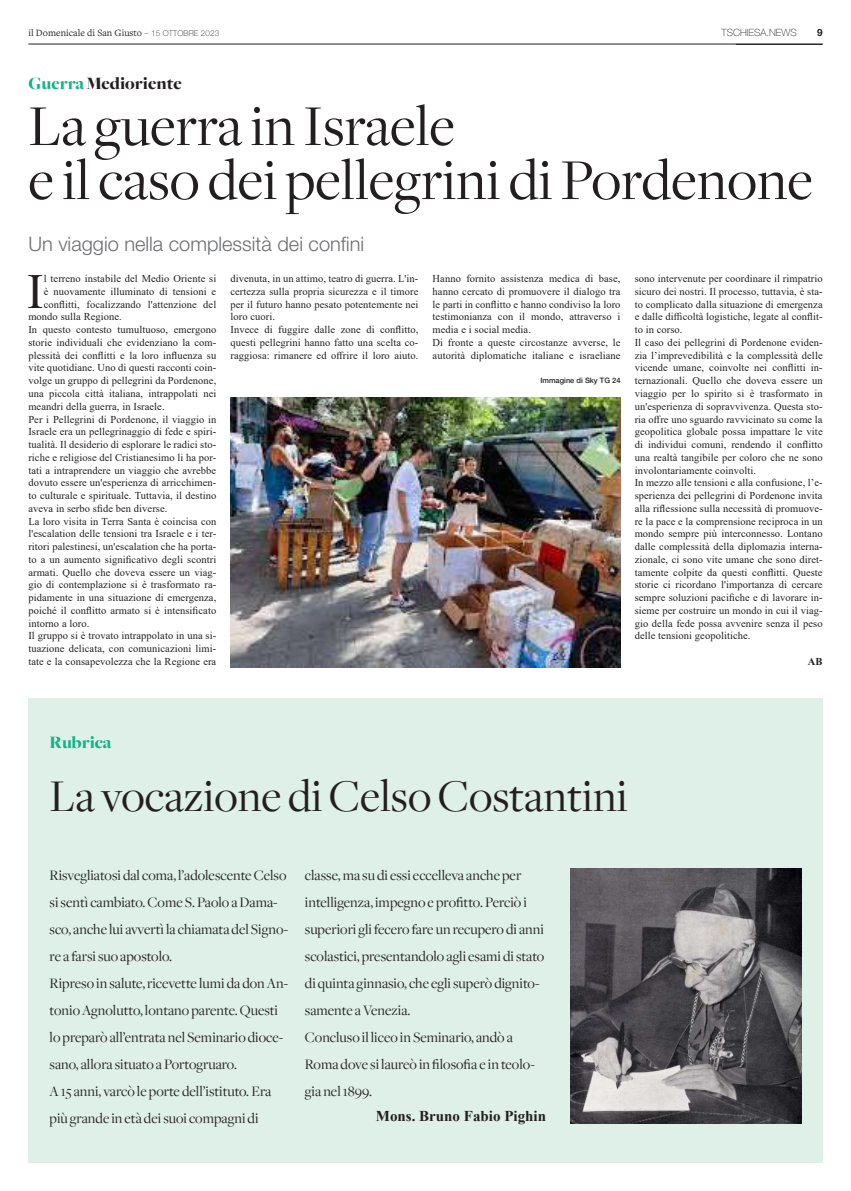
<style>
.page{position:relative;width:851px;height:1191px;background:#fff}
.page>*{position:absolute;margin:0;border:0;box-sizing:border-box;transform-origin:0 0}
.t1{font:60px/54px "Freight Disp";color:#231f20}
.t2{font:49px "Times New Roman";color:#231f20}
.t3{font:47px "Freight Disp";color:#231f20}
.t4{font:300 20px "Helvetica Neue LT Std";color:#6c6d70}
.t5{font:900 18px "Freight Big";color:#231f20}
.t6{font:900 18px "Freight Big";color:#12b385}
.t7{font:15px/27px "Freight Disp";color:#231f20}
.t8{font:700 15px "Times New Roman";color:#231f20}
.t9{font:10.5px/12.8px "Times New Roman";letter-spacing:.01em;color:#231f20}
.t10{font:700 10.5px "Times New Roman";color:#231f20}
.t11{font:10px "Freight Text Pro";color:#231f20}
.t12{font:100 10px "Helvetica Neue LT Std";color:#231f20}
.t13{font:700 10px "Helvetica Neue LT Std";color:#231f20}
.t14{font:500 7.5px "Helvetica Neue LT Std";color:#231f20}
.s1{font-family:"Helvetica Neue LT Std";font-weight:100;font-size:8px}
.s2{color:#12b385}
</style>
<div class="page">
<hr style="left:28px;top:44px;width:794px;height:1px;background:#231f20">
<img style="left:230px;top:397px;width:390px;height:271px">
<div style="left:28px;top:698px;width:794px;height:464px;background:#def0e7"></div>
<img style="left:570px;top:868px;width:231px;height:255px">
<p class="t11" style="left:28px;top:26px;width:192px">il Domenicale di San Giusto <span class="s1">– 15 OTTOBRE 2023</span></p>
<p class="t12" style="left:721px;top:26px;width:77px">TSCHIESA.NEWS</p>
<p class="t13" style="left:816px;top:26px;width:7px">9</p>
<h3 class="t5" style="left:28px;top:74px;width:155px"><span class="s2">Guerra</span> Medioriente</h3>
<h1 class="t1" style="left:28px;top:100px;width:786px">La guerra in Israele<br>e il caso dei pellegrini di Pordenone</h1>
<h3 class="t4" style="left:28px;top:231px;width:337px">Un viaggio nella complessità dei confini</h3>
<h2 class="t2" style="left:27px;top:257px;width:18px">I</h2>
<p class="t9" style="left:44px;top:272px;width:174px">l terreno instabile del Medio Oriente si</p>
<p class="t9" style="left:230px;top:272px;width:189px">divenuta, in un attimo, teatro di guerra. L'in&shy;certezza sulla propria sicurezza e il timore per il futuro hanno pesato potentemente nei loro cuori.<br>Invece di fuggire dalle zone di conflitto, questi pellegrini hanno fatto una scelta co&shy;raggiosa: rimanere ed offrire il loro aiuto.</p>
<p class="t9" style="left:432px;top:272px;width:189px">Hanno fornito assistenza medica di base, hanno cercato di promuovere il dialogo tra le parti in conflitto e hanno condiviso la loro testimonianza con il mondo, attraverso i media e i social media.<br>Di fronte a queste circostanze avverse, le autorità diplomatiche italiane e israeliane</p>
<p class="t9" style="left:634px;top:272px;width:189px">sono intervenute per coordinare il rimpatrio sicuro dei nostri. Il processo, tuttavia, è sta&shy;to complicato dalla situazione di emergenza e dalle difficoltà logistiche, legate al conflit&shy;to in corso.<br>Il caso dei pellegrini di Pordenone eviden&shy;zia l’imprevedibilità e la complessità delle vicende umane, coinvolte nei conflitti in&shy;ternazionali. Quello che doveva essere un viaggio per lo spirito si è trasformato in un'esperienza di sopravvivenza. Questa sto&shy;ria offre uno sguardo ravvicinato su come la geopolitica globale possa impattare le vite di individui comuni, rendendo il conflitto una realtà tangibile per coloro che ne sono involontariamente coinvolti.<br>In mezzo alle tensioni e alla confusione, l’e&shy;sperienza dei pellegrini di Pordenone invita alla riflessione sulla necessità di promuove&shy;re la pace e la comprensione reciproca in un mondo sempre più interconnesso. Lontano dalle complessità della diplomazia interna&shy;zionale, ci sono vite umane che sono diret&shy;tamente colpite da questi conflitti. Queste storie ci ricordano l'importanza di cercare sempre soluzioni pacifiche e di lavorare in&shy;sieme per costruire un mondo in cui il viag&shy;gio della fede possa avvenire senza il peso delle tensioni geopolitiche.</p>
<p class="t10" style="left:807px;top:654px;width:16px">AB</p>
<p class="t9" style="left:44px;top:285px;width:174px">è nuovamente illuminato di tensioni e</p>
<p class="t9" style="left:44px;top:297px;width:174px">conflitti, focalizzando l'attenzione del</p>
<p class="t9" style="left:28px;top:310px;width:95px">mondo sulla Regione.</p>
<p class="t9" style="left:28px;top:323px;width:189px">In questo contesto tumultuoso, emergono</p>
<p class="t9" style="left:28px;top:336px;width:189px">storie individuali che evidenziano la com-</p>
<p class="t9" style="left:28px;top:348px;width:189px">plessità dei conflitti e la loro influenza su</p>
<p class="t9" style="left:28px;top:361px;width:189px">vite quotidiane. Uno di questi racconti coin-</p>
<p class="t9" style="left:28px;top:374px;width:189px">volge un gruppo di pellegrini da Pordenone,</p>
<p class="t9" style="left:28px;top:387px;width:189px">una piccola città italiana, intrappolati nei</p>
<p class="t9" style="left:28px;top:399px;width:138px">meandri della guerra, in Israele.</p>
<p class="t9" style="left:28px;top:412px;width:189px">Per i Pellegrini di Pordenone, il viaggio in</p>
<p class="t9" style="left:28px;top:425px;width:189px">Israele era un pellegrinaggio di fede e spiri-</p>
<p class="t9" style="left:28px;top:438px;width:189px">tualità. Il desiderio di esplorare le radici sto-</p>
<p class="t9" style="left:28px;top:450px;width:189px">riche e religiose del Cristianesimo li ha por-</p>
<p class="t9" style="left:28px;top:463px;width:189px">tati a intraprendere un viaggio che avrebbe</p>
<p class="t9" style="left:28px;top:476px;width:189px">dovuto essere un'esperienza di arricchimen-</p>
<p class="t9" style="left:28px;top:489px;width:189px">to culturale e spirituale. Tuttavia, il destino</p>
<p class="t9" style="left:28px;top:501px;width:141px">aveva in serbo sfide ben diverse.</p>
<p class="t9" style="left:28px;top:514px;width:189px">La loro visita in Terra Santa è coincisa con</p>
<p class="t9" style="left:28px;top:527px;width:189px">l'escalation delle tensioni tra Israele e i ter-</p>
<p class="t9" style="left:28px;top:540px;width:189px">ritori palestinesi, un'escalation che ha porta-</p>
<p class="t9" style="left:28px;top:552px;width:189px">to a un aumento significativo degli scontri</p>
<p class="t9" style="left:28px;top:565px;width:189px">armati. Quello che doveva essere un viag-</p>
<p class="t9" style="left:28px;top:578px;width:189px">gio di contemplazione si è trasformato ra-</p>
<p class="t9" style="left:28px;top:591px;width:189px">pidamente in una situazione di emergenza,</p>
<p class="t9" style="left:28px;top:603px;width:189px">poiché il conflitto armato si è intensificato</p>
<p class="t9" style="left:28px;top:616px;width:62px">intorno a loro.</p>
<p class="t9" style="left:28px;top:629px;width:189px">Il gruppo si è trovato intrappolato in una si-</p>
<p class="t9" style="left:28px;top:642px;width:189px">tuazione delicata, con comunicazioni limi-</p>
<p class="t9" style="left:28px;top:654px;width:189px">tate e la consapevolezza che la Regione era</p>
<p class="t14" style="left:540px;top:376px;width:82px">Immagine di Sky TG 24</p>
<h3 class="t6" style="left:50px;top:732px;width:63px">Rubrica</h3>
<h3 class="t3" style="left:50px;top:770px;width:579px">La vocazione di Celso Costantini</h3>
<p class="t7" style="left:50px;top:862px;width:240px">Risvegliatosi dal coma, l’adolescente Celso si sentì cambiato. Come S. Paolo a Dama&shy;sco, anche lui avvertì la chiamata del Signo&shy;re a farsi suo apostolo.<br>Ripreso in salute, ricevette lumi da don An&shy;tonio Agnolutto, lontano parente. Questi lo preparò all’entrata nel Seminario dioce&shy;sano, allora situato a Portogruaro.<br>A 15 anni, varcò le porte dell’istituto. Era più grande in età dei suoi compagni di</p>
<p class="t7" style="left:305px;top:862px;width:241px">classe, ma su di essi eccelleva anche per intelligenza, impegno e profitto. Perciò i superiori gli fecero fare un recupero di anni scolastici, presentandolo agli esami di stato di quinta ginnasio, che egli superò dignito&shy;samente a Venezia.<br>Concluso il liceo in Seminario, andò a Roma dove si laureò in filosofia e in teolo&shy;gia nel 1899.</p>
<h3 class="t8" style="left:376px;top:1105px;width:172px">Mons. Bruno Fabio Pighin</h3>
</div>
